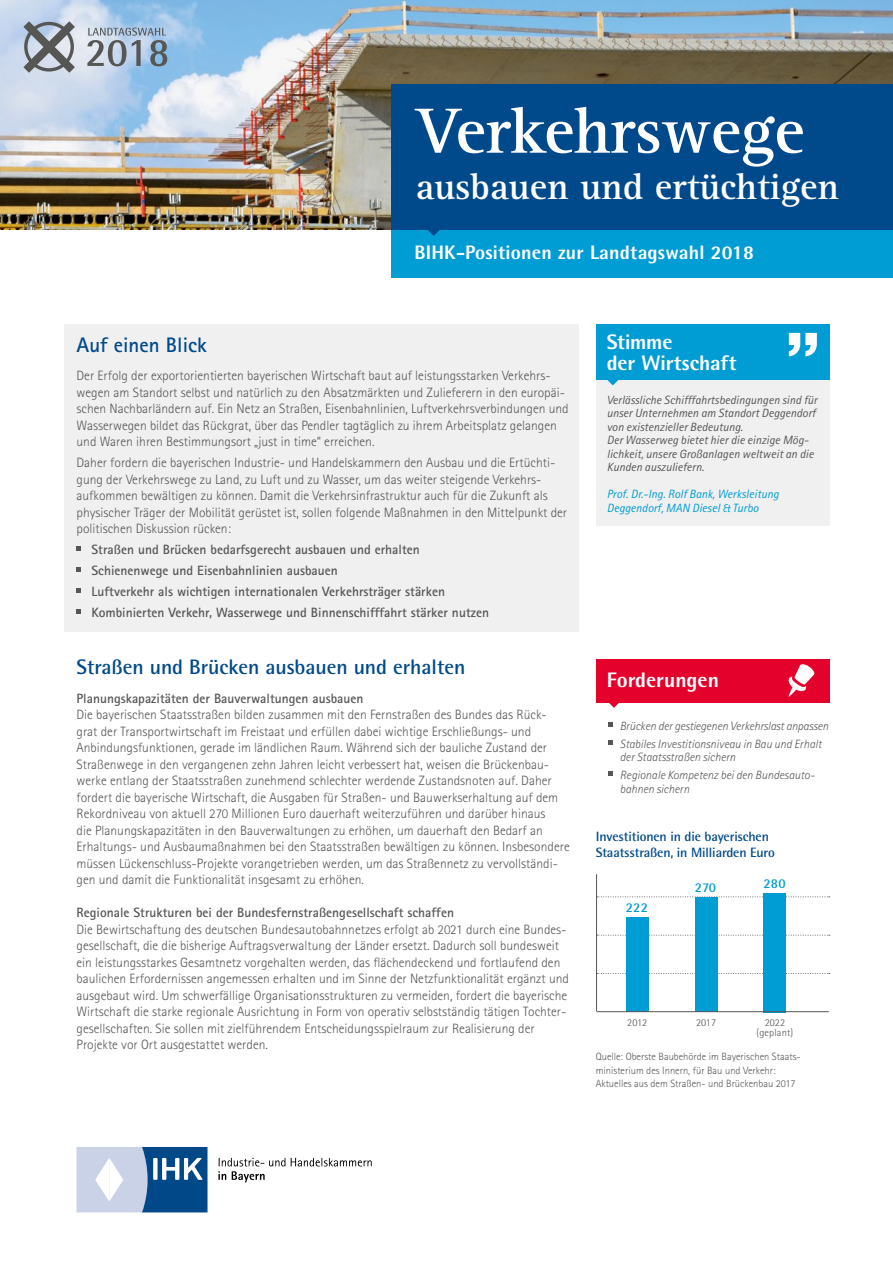
<style>
.page{position:relative;width:893px;height:1263px;background:#fff}
.page>*{position:absolute;margin:0;border:0;box-sizing:border-box;transform-origin:0 0}
.t1{font:700 66px "Rotis Serif";letter-spacing:-.01em;color:#fff}
.t2{font:700 37.5px "Rotis Serif";color:#fff}
.t3{font:700 21px "Rotis Semi Sans";color:#004a8b}
.t4{font:800 21px/21px "Rotis Semi Sans";color:#fff}
.t5{font:700 21px "Rotis Sans Serif";color:#004a8b}
.t6{font:800 19.5px "Rotis Semi Sans";letter-spacing:.01em;color:#fff}
.t7{font:300 13.5px/16.5px "Rotis Sans Serif";color:#565655}
.t8{font:700 13.5px/21px "Rotis Sans Serif";color:#565655}
.t9{font:700 13.5px/16.5px "Rotis Semi Sans";letter-spacing:-.01em;color:#004a8b}
.t10{font:700 13.5px "Rotis Semi Sans";letter-spacing:.01em;color:#009dd4}
.t11{font:italic 12px/13.5px "Rotis Sans Serif";color:#565655}
.t12{font:italic 300 12px/18px "Rotis Sans Serif";color:#565655}
.t13{font:italic 12px/13.5px "Rotis Sans Serif";color:#009dd4}
.t14{font:300 10.5px/13.5px "Rotis Sans Serif";color:#565655}
.t15{font:300 10.5px/10.5px "Rotis Semi Sans";letter-spacing:.01em;color:#565655;text-align:center}
</style>
<div class="page">
<svg style="left:77px;top:1147px;width:130px;height:65px"></svg>
<svg style="left:218px;top:1158px;width:154px;height:24px"></svg>
<img style="left:0;top:0;width:893px;height:229px">
<div style="left:64px;top:324px;width:514px;height:307px;background:#f0f0f0"></div>
<div style="left:391px;top:229px;width:502px;height:49px;background:#009dd4"></div>
<svg style="left:424px;top:229px;width:19px;height:7px"></svg>
<svg style="left:77px;top:547px;width:4px;height:4px"></svg>
<svg style="left:77px;top:568px;width:4px;height:4px"></svg>
<svg style="left:77px;top:589px;width:4px;height:4px"></svg>
<svg style="left:77px;top:610px;width:4px;height:4px"></svg>
<div style="left:596px;top:659px;width:233px;height:43px;background:#e4012b"></div>
<svg style="left:608px;top:702px;width:12px;height:6px"></svg>
<svg style="left:788px;top:664px;width:26px;height:33px"></svg>
<svg style="left:608px;top:722px;width:4px;height:4px"></svg>
<svg style="left:608px;top:740px;width:4px;height:4px"></svg>
<svg style="left:608px;top:771px;width:4px;height:5px"></svg>
<div style="left:596px;top:379px;width:233px;height:146px;background:#f0f0f0"></div>
<div style="left:596px;top:324px;width:233px;height:56px;background:#009dd4"></div>
<svg style="left:607px;top:380px;width:11px;height:5px"></svg>
<svg style="left:789px;top:333px;width:28px;height:23px"></svg>
<div style="left:391px;top:84px;width:502px;height:145px;background:#004a8b"></div>
<svg style="left:23px;top:21px;width:52px;height:52px"></svg>
<svg style="left:87px;top:28px;width:80px;height:38px"></svg>
<svg style="left:597px;top:973px;width:233px;height:1px"></svg>
<svg style="left:597px;top:935px;width:233px;height:1px"></svg>
<svg style="left:597px;top:896px;width:233px;height:1px"></svg>
<div style="left:626px;top:918px;width:23px;height:94px;background:#009dd4"></div>
<div style="left:695px;top:897px;width:22px;height:115px;background:#009dd4"></div>
<div style="left:764px;top:893px;width:22px;height:119px;background:#009dd4"></div>
<hr style="left:596px;top:1011px;width:233px;height:1px;background:#565655">
<hr style="left:596px;top:874px;width:1px;height:137px;background:#565655">
<h1 class="t1" style="left:416px;top:92px;width:391px">Verkehrswege</h1>
<h2 class="t2" style="left:416px;top:165px;width:425px">ausbauen und ertüchtigen</h2>
<h3 class="t6" style="left:414px;top:240px;width:341px">BIHK-Positionen zur Landtagswahl 2018</h3>
<h3 class="t5" style="left:77px;top:331px;width:132px">Auf einen Blick</h3>
<p class="t7" style="left:77px;top:367px;width:494px">Der Erfolg der exportorientierten bayerischen Wirtschaft baut auf leistungsstarken Verkehrs&shy;wegen am Standort selbst und natürlich zu den Absatzmärkten und Zulieferern in den europäi&shy;schen Nachbarländern auf. Ein Netz an Straßen, Eisenbahnlinien, Luftverkehrsverbindungen und Wasserwegen bildet das Rückgrat, über das Pendler tagtäglich zu ihrem Arbeitsplatz gelangen und Waren ihren Bestimmungsort „just in time“ erreichen.</p>
<p class="t7" style="left:77px;top:454px;width:492px">Daher fordern die bayerischen Industrie- und Handelskammern den Ausbau und die Ertüchti&shy;gung der Verkehrswege zu Land, zu Luft und zu Wasser, um das weiter steigende Verkehrs&shy;aufkommen bewältigen zu können. Damit die Verkehrsinfrastruktur auch für die Zukunft als physischer Träger der Mobilität gerüstet ist, sollen folgende Maßnahmen in den Mittelpunkt der politischen Diskussion rücken:</p>
<p class="t8" style="left:92px;top:539px;width:399px">Straßen und Brücken bedarfsgerecht ausbauen und erhalten Schienenwege und Eisenbahnlinien ausbauen<br>Luftverkehr als wichtigen internationalen Verkehrsträger stärken Kombinierten Verkehr, Wasserwege und Binnenschifffahrt stärker nutzen</p>
<h3 class="t3" style="left:77px;top:654px;width:390px">Straßen und Brücken ausbauen und erhalten</h3>
<p class="t8" style="left:77px;top:687px;width:288px">Planungskapazitäten der Bauverwaltungen ausbauen</p>
<p class="t7" style="left:77px;top:706px;width:495px">Die bayerischen Staatsstraßen bilden zusammen mit den Fernstraßen des Bundes das Rück&shy;grat der Transportwirtschaft im Freistaat und erfüllen dabei wichtige Erschließungs- und Anbindungsfunktionen, gerade im ländlichen Raum. Während sich der bauliche Zustand der Straßenwege in den vergangenen zehn Jahren leicht verbessert hat, weisen die Brückenbau&shy;werke entlang der Staatsstraßen zunehmend schlechter werdende Zustandsnoten auf. Daher fordert die bayerische Wirtschaft, die Ausgaben für Straßen- und Bauwerkserhaltung auf dem Rekordniveau von aktuell 270 Millionen Euro dauerhaft weiterzuführen und darüber hinaus<br>die Planungskapazitäten in den Bauverwaltungen zu erhöhen, um dauerhaft den Bedarf an Erhaltungs- und Ausbaumaßnahmen bei den Staatsstraßen bewältigen zu können. Insbesondere müssen Lückenschluss-Projekte vorangetrieben werden, um das Straßennetz zu vervollständi&shy;gen und damit die Funktionalität insgesamt zu erhöhen.</p>
<p class="t8" style="left:77px;top:902px;width:379px">Regionale Strukturen bei der Bundesfernstraßengesellschaft schaffen</p>
<p class="t7" style="left:77px;top:921px;width:494px">Die Bewirtschaftung des deutschen Bundesautobahnnetzes erfolgt ab 2021 durch eine Bundes&shy;gesellschaft, die die bisherige Auftragsverwaltung der Länder ersetzt. Dadurch soll bundesweit ein leistungsstarkes Gesamtnetz vorgehalten werden, das flächendeckend und fortlaufend den baulichen Erfordernissen angemessen erhalten und im Sinne der Netzfunktionalität ergänzt und ausgebaut wird. Um schwerfällige Organisationsstrukturen zu vermeiden, fordert die bayerische Wirtschaft die starke regionale Ausrichtung in Form von operativ selbstständig tätigen Tochter&shy;gesellschaften. Sie sollen mit zielführendem Entscheidungsspielraum zur Realisierung der Projekte vor Ort ausgestattet werden.</p>
<h3 class="t4" style="left:607px;top:330px;width:131px">Stimme<br>der Wirtschaft</h3>
<p class="t11" style="left:607px;top:393px;width:212px">Verlässliche Schifffahrtsbedingungen sind für unser Unternehmen am Standort Deggendorf von existenzieller Bedeutung.<br>Der Wasserweg bietet hier die einzige Mög&shy;lichkeit, unsere Großanlagen weltweit an die Kunden auszuliefern.</p>
<p class="t13" style="left:607px;top:488px;width:173px">Prof. Dr.-Ing. Rolf Bank, Werksleitung<br>Deggendorf, MAN Diesel &amp; Turbo</p>
<h3 class="t4" style="left:607px;top:669px;width:114px">Forderungen</h3>
<p class="t12" style="left:620px;top:717px;width:210px">Brücken der gestiegenen Verkehrslast anpassen<br>Stabiles Investitionsniveau in Bau und Erhalt</p>
<p class="t12" style="left:620px;top:748px;width:196px">der Staatsstraßen sichern<br>Regionale Kompetenz bei den Bundesauto-</p>
<p class="t12" style="left:620px;top:780px;width:71px">bahnen sichern</p>
<p class="t9" style="left:596px;top:828px;width:181px">Investitionen in die bayerischen<br>Staatsstraßen, in Milliarden Euro</p>
<p class="t10" style="left:626px;top:899px;width:24px">222</p>
<p class="t10" style="left:695px;top:879px;width:23px">270</p>
<p class="t10" style="left:764px;top:875px;width:24px">280</p>
<p class="t15" style="left:627px;top:1017px;width:22px">2012</p>
<p class="t15" style="left:696px;top:1017px;width:22px">2017</p>
<p class="t15" style="left:757px;top:1017px;width:38px">2022 (geplant)</p>
<p class="t14" style="left:596px;top:1050px;width:206px">Quelle: Oberste Baubehörde im Bayerischen Staats&shy;ministerium des Innern, für Bau und Verkehr:<br>Aktuelles aus dem Straßen- und Brückenbau 2017</p>
</div>
